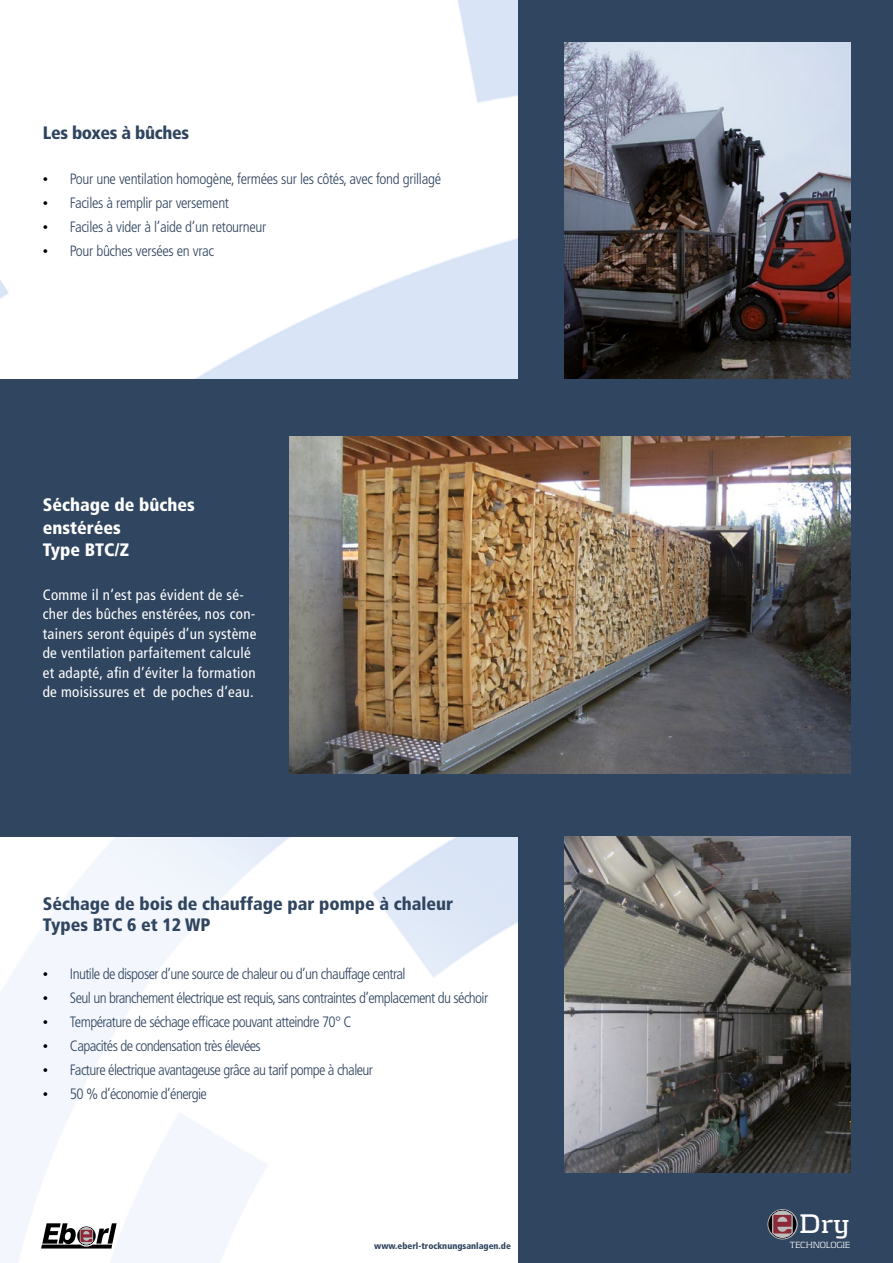
<style>
.page{position:relative;width:893px;height:1263px;background:#fff}
.page>*{position:absolute;margin:0;border:0;box-sizing:border-box;transform-origin:0 0}
.t1{font:700 28.05px "Kontrapunkt";color:#fff}
.t2{font:900 condensed 18px/21.6px "Frutiger";color:#30455f}
.t3{font:900 condensed 18px/22.5px "Frutiger";color:#fff}
.t4{font:900 condensed 18px "Frutiger";letter-spacing:-.02em;color:#30455f}
.t5{font:300 condensed 15px "Frutiger";letter-spacing:-.04em;color:#30455f}
.t6{font:condensed 15px/19.5px "Frutiger";letter-spacing:.02em;color:#fff}
.t7{font:300 condensed 15px "Frutiger";letter-spacing:-.02em;color:#30455f}
.t8{font:300 9.3px "Kontrapunkt";letter-spacing:-.035em;color:#fff}
.t9{font:900 condensed 9px "Frutiger";color:#30455f}
.s1{font-family:"Times New Roman";font-weight:400;font-stretch:normal;color:#000}
</style>
<div class="page">
<img style="left:0;top:0;width:519px;height:1263px">
<div style="left:0;top:379px;width:893px;height:457px;background:#30455f"></div>
<div style="left:519px;top:0;width:374px;height:1263px;background:#30455f"></div>
<img style="left:564px;top:43px;width:286px;height:336px">
<img style="left:289px;top:437px;width:561px;height:336px">
<img style="left:564px;top:836px;width:286px;height:337px">
<svg style="left:767px;top:1209px;width:31px;height:30px"></svg>
<svg style="left:768px;top:1210px;width:28px;height:28px"></svg>
<svg style="left:41px;top:1223px;width:76px;height:25px"></svg>
<p class="t4" style="left:43px;top:122px;width:148px">Les boxes à bûches</p>
<p class="t7" style="left:43px;top:171px;width:400px"><span class="s1">•</span> Pour une ventilation homogène, fermées sur les côtés, avec fond grillagé</p>
<p class="t7" style="left:43px;top:195px;width:188px"><span class="s1">•</span> Faciles à remplir par versement</p>
<p class="t7" style="left:43px;top:219px;width:225px"><span class="s1">•</span> Faciles à vider à l’aide d’un retourneur</p>
<p class="t7" style="left:43px;top:243px;width:173px"><span class="s1">•</span> Pour bûches versées en vrac</p>
<p class="t3" style="left:43px;top:494px;width:154px">Séchage de bûches enstérées<br>Type BTC/Z</p>
<p class="t6" style="left:43px;top:585px;width:215px">Comme il n’est pas évident de sé&shy;cher des bûches enstérées, nos con&shy;tainers seront équipés d’un système de ventilation parfaitement calculé et adapté, afin d’éviter la formation de moisissures et de poches d’eau.</p>
<p class="t2" style="left:43px;top:893px;width:412px">Séchage de bois de chauffage par pompe à chaleur<br>Types BTC 6 et 12 WP</p>
<p class="t5" style="left:43px;top:966px;width:364px"><span class="s1">•</span> Inutile de disposer d’une source de chaleur ou d’un chauffage central</p>
<p class="t5" style="left:43px;top:990px;width:447px"><span class="s1">•</span> Seul un branchement électrique est requis, sans contraintes d’emplacement du séchoir</p>
<p class="t5" style="left:43px;top:1014px;width:310px"><span class="s1">•</span> Température de séchage efficace pouvant atteindre 70° C</p>
<p class="t5" style="left:43px;top:1038px;width:219px"><span class="s1">•</span> Capacités de condensation très élevées</p>
<p class="t5" style="left:43px;top:1062px;width:332px"><span class="s1">•</span> Facture électrique avantageuse grâce au tarif pompe à chaleur</p>
<p class="t5" style="left:43px;top:1086px;width:165px"><span class="s1">•</span> 50 % d’économie d’énergie</p>
<h1 class="t1" style="left:799px;top:1207px;width:52px">Dry</h1>
<p class="t9" style="left:374px;top:1240px;width:138px">www.eberl-trocknungsanlagen.de</p>
<p class="t8" style="left:790px;top:1239px;width:62px">TECHNOLOGIE</p>
</div>
